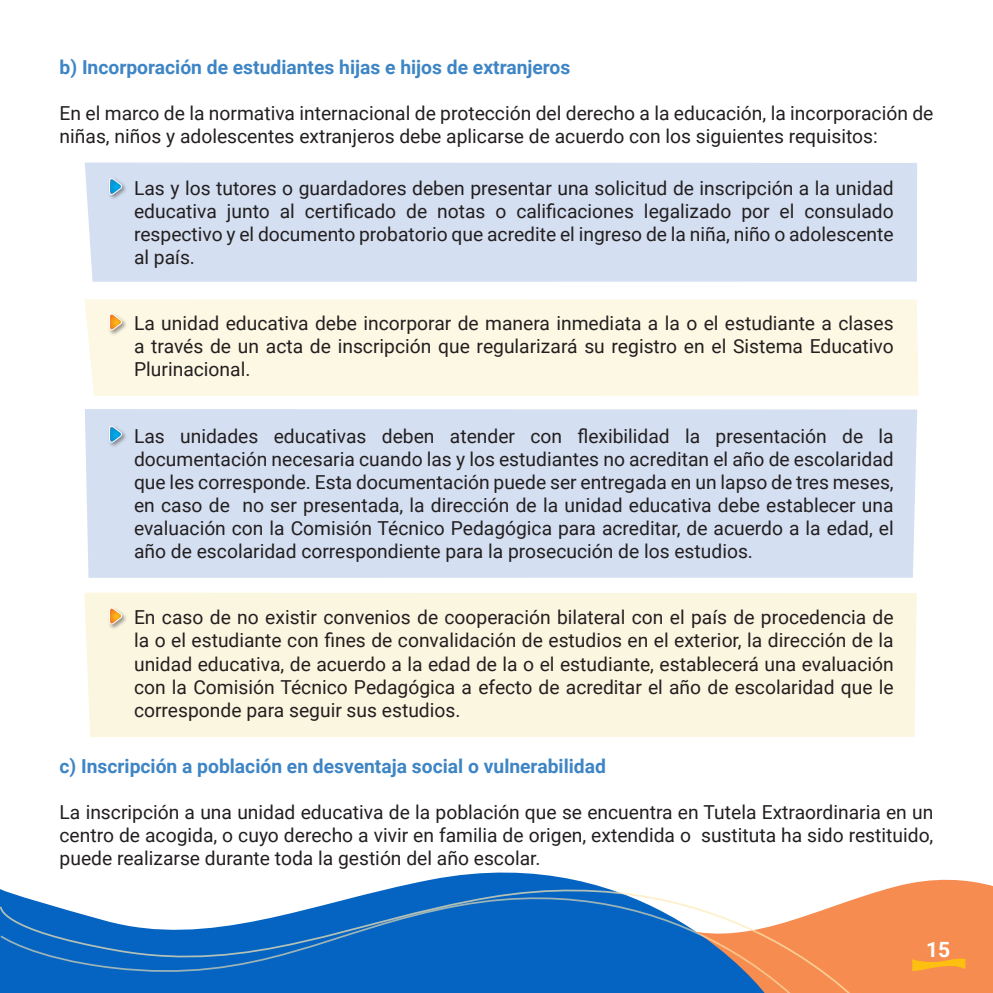
<style>
.page{position:relative;width:993px;height:993px;background:#fff}
.page>*{position:absolute;margin:0;border:0;box-sizing:border-box;transform-origin:0 0}
.t1{font:700 21px "Roboto";color:#fff}
.t2{font:19.25px/23.1px "Roboto";color:#231f20;text-align:justify}
.t3{font:700 19.25px "Roboto";color:#3e85c5}
</style>
<div class="page">
<div style="left:868px;top:879px;width:124px;height:113px;background:#f68c50"></div>
<svg style="left:397px;top:872px;width:205px;height:15px;fill:#0563c1"></svg>
<svg style="left:0;top:887px;width:868px;height:105px"></svg>
<svg style="left:0;top:895px;width:816px;height:97px"></svg>
<svg style="left:912px;top:957px;width:53px;height:13px"></svg>
<div style="left:85px;top:409px;width:832px;height:168px;background:#d4dff1"></div>
<div style="left:84px;top:592px;width:833px;height:144px;background:#fbf6e0"></div>
<div style="left:85px;top:162px;width:832px;height:119px;background:#d4dff1"></div>
<div style="left:84px;top:299px;width:835px;height:96px;background:#fcf8e4"></div>
<div style="left:108px;top:177px;width:20px;height:23px;background:#231f20;opacity:.45"></div>
<svg style="left:109px;top:177px;width:13px;height:18px"></svg>
<div style="left:108px;top:312px;width:20px;height:24px;background:#231f20;opacity:.45"></div>
<svg style="left:109px;top:312px;width:13px;height:19px"></svg>
<div style="left:108px;top:425px;width:20px;height:23px;background:#231f20;opacity:.45"></div>
<svg style="left:109px;top:424px;width:13px;height:19px"></svg>
<div style="left:108px;top:606px;width:20px;height:23px;background:#231f20;opacity:.45"></div>
<svg style="left:109px;top:606px;width:13px;height:18px"></svg>
<p class="t3" style="left:60px;top:54px;width:512px">b) Incorporación de estudiantes hijas e hijos de extranjeros</p>
<p class="t2" style="left:60px;top:101px;width:875px">En el marco de la normativa internacional de protección del derecho a la educación, la incorporación de niñas, niños y adolescentes extranjeros debe aplicarse de acuerdo con los siguientes requisitos:</p>
<p class="t2" style="left:134px;top:176px;width:760px">Las y los tutores o guardadores deben presentar una solicitud de inscripción a la unidad educativa junto al certificado de notas o calificaciones legalizado por el consulado respectivo y el documento probatorio que acredite el ingreso de la niña, niño o adolescente al país.</p>
<p class="t2" style="left:134px;top:311px;width:761px">La unidad educativa debe incorporar de manera inmediata a la o el estudiante a clases a través de un acta de inscripción que regularizará su registro en el Sistema Educativo Plurinacional.</p>
<p class="t2" style="left:134px;top:423px;width:761px">Las unidades educativas deben atender con flexibilidad la presentación de la documentación necesaria cuando las y los estudiantes no acreditan el año de escolaridad que les corresponde. Esta documentación puede ser entregada en un lapso de tres meses, en caso de no ser presentada, la dirección de la unidad educativa debe establecer una evaluación con la Comisión Técnico Pedagógica para acreditar, de acuerdo a la edad, el año de escolaridad correspondiente para la prosecución de los estudios.</p>
<p class="t2" style="left:134px;top:605px;width:760px">En caso de no existir convenios de cooperación bilateral con el país de procedencia de la o el estudiante con fines de convalidación de estudios en el exterior, la dirección de la unidad educativa, de acuerdo a la edad de la o el estudiante, establecerá una evaluación con la Comisión Técnico Pedagógica a efecto de acreditar el año de escolaridad que le corresponde para seguir sus estudios.</p>
<p class="t3" style="left:60px;top:752px;width:547px">c) Inscripción a población en desventaja social o vulnerabilidad</p>
<p class="t2" style="left:60px;top:799px;width:875px">La inscripción a una unidad educativa de la población que se encuentra en Tutela Extraordinaria en un centro de acogida, o cuyo derecho a vivir en familia de origen, extendida o sustituta ha sido restituido, puede realizarse durante toda la gestión del año escolar.</p>
<p class="t1" style="left:925px;top:934px;width:26px">15</p>
</div>
